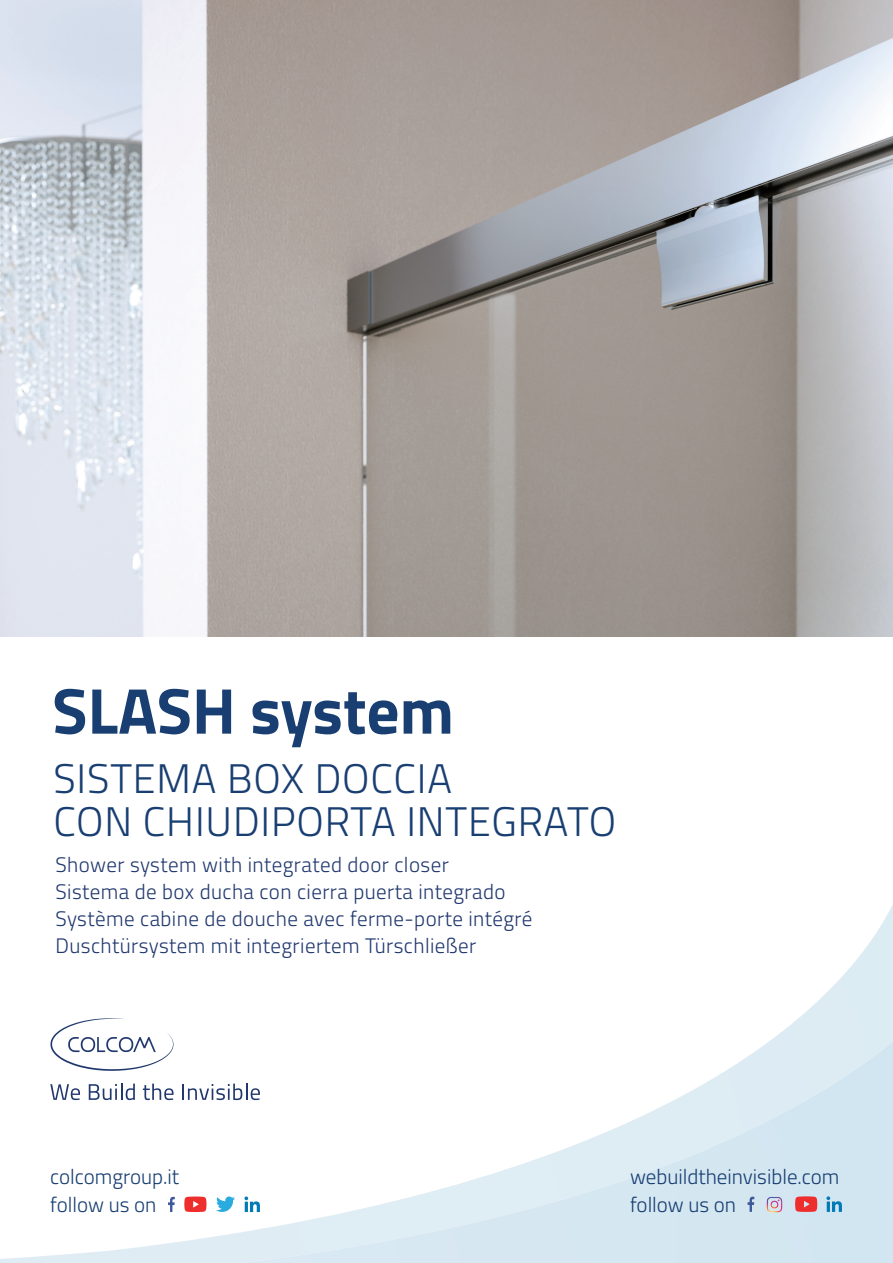
<style>
.page{position:relative;width:893px;height:1263px;background:#fff}
.page>*{position:absolute;margin:0;border:0;box-sizing:border-box;transform-origin:0 0}
.t1{font:700 64.8px "Titillium Web";color:#183e72}
.t2{font:300 41.4px "Titillium Web";letter-spacing:.02em;color:#183e72}
.t3{font:300 21px "Titillium Web";letter-spacing:.02em;color:#21386e}
.t4{font:300 21px "Titillium Web";color:#183e72}
</style>
<div class="page">
<img style="left:0;top:0;width:893px;height:636px">
<svg style="left:0;top:904px;width:893px;height:359px"></svg>
<img style="left:243px;top:1251px;width:650px;height:12px">
<img style="left:319px;top:1227px;width:574px;height:25px">
<img style="left:449px;top:1203px;width:444px;height:25px">
<img style="left:547px;top:1179px;width:346px;height:25px">
<img style="left:626px;top:1154px;width:267px;height:26px">
<img style="left:691px;top:1130px;width:202px;height:25px">
<img style="left:747px;top:1106px;width:146px;height:25px">
<img style="left:794px;top:1082px;width:99px;height:25px">
<img style="left:835px;top:1057px;width:58px;height:26px">
<img style="left:871px;top:1041px;width:22px;height:17px">
<svg style="left:50px;top:1084px;width:30px;height:16px"></svg>
<svg style="left:89px;top:1083px;width:46px;height:17px"></svg>
<svg style="left:143px;top:1083px;width:31px;height:17px"></svg>
<svg style="left:182px;top:1083px;width:78px;height:17px"></svg>
<svg style="left:50px;top:1018px;width:124px;height:53px"></svg>
<svg style="left:826px;top:1196px;width:16px;height:16px"></svg>
<svg style="left:795px;top:1196px;width:22px;height:16px"></svg>
<img style="left:748px;top:1197px;width:6px;height:15px">
<img style="left:763px;top:1193px;width:23px;height:22px">
<svg style="left:244px;top:1196px;width:16px;height:16px"></svg>
<svg style="left:184px;top:1196px;width:22px;height:16px"></svg>
<img style="left:168px;top:1197px;width:7px;height:15px">
<svg style="left:216px;top:1196px;width:19px;height:16px"></svg>
<p class="t1" style="left:52px;top:661px;width:403px">SLASH system</p>
<p class="t2" style="left:53px;top:748px;width:400px">SISTEMA BOX DOCCIA</p>
<p class="t2" style="left:53px;top:791px;width:564px">CON CHIUDIPORTA INTEGRATO</p>
<p class="t3" style="left:55px;top:849px;width:395px">Shower system with integrated door closer</p>
<p class="t3" style="left:55px;top:876px;width:452px">Sistema de box ducha con cierra puerta integrado</p>
<p class="t3" style="left:55px;top:903px;width:478px">Système cabine de douche avec ferme-porte intégré</p>
<p class="t3" style="left:55px;top:930px;width:422px">Duschtürsystem mit integriertem Türschließer</p>
<p class="t4" style="left:50px;top:1161px;width:130px">colcomgroup.it</p>
<p class="t4" style="left:50px;top:1189px;width:108px">follow us on</p>
<p class="t4" style="left:630px;top:1161px;width:211px">webuildtheinvisible.com</p>
<p class="t4" style="left:630px;top:1189px;width:108px">follow us on</p>
</div>
